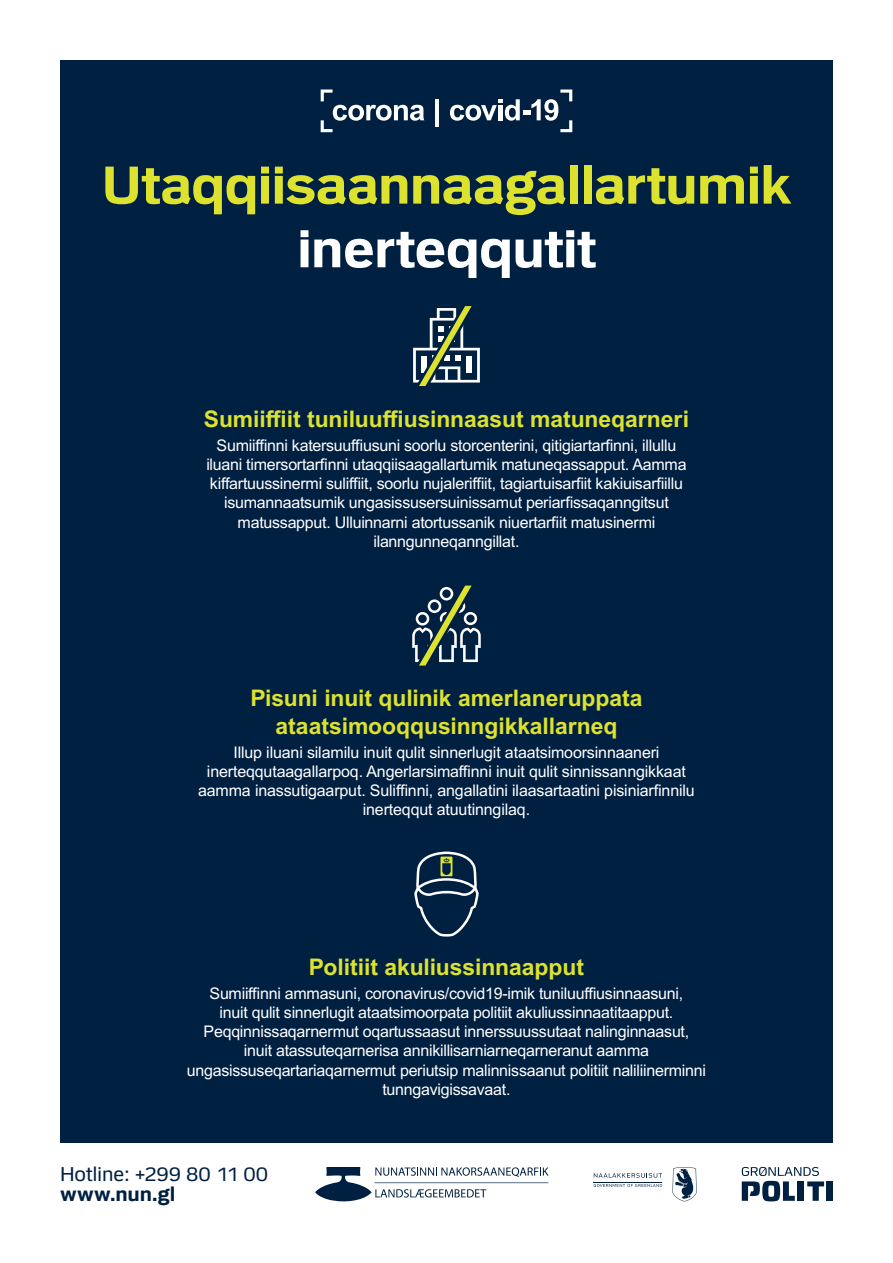
<style>
.page{position:relative;width:893px;height:1263px;background:#fff}
.page>*{position:absolute;margin:0;border:0;box-sizing:border-box;transform-origin:0 0}
.t1{font:700 53.1px/63.6px "Politi";letter-spacing:-.02em;color:#dde22f;text-align:center}
.t2{font:700 22.95px/27.5px "Arial";letter-spacing:-.005em;color:#dde22f;text-align:center}
.t3{font:19.95px "Politi";letter-spacing:-.01em;color:#002042}
.t4{font:700 19.95px "Politi";color:#002042}
.t5{font:16.05px/19.2px "Arial";letter-spacing:-.015em;color:#fff;text-align:center}
.s1{color:#fff}
</style>
<div class="page">
<div style="left:60px;top:60px;width:773px;height:1083px;background:#002042"></div>
<div style="left:826px;top:1181px;width:7px;height:20px;background:#002042"></div>
<svg style="left:321px;top:89px;width:103px;height:43px"></svg>
<hr style="left:435px;top:99px;width:4px;height:28px;background:#fff">
<svg style="left:450px;top:89px;width:122px;height:43px"></svg>
<svg style="left:413px;top:306px;width:67px;height:81px"></svg>
<svg style="left:412px;top:585px;width:69px;height:81px"></svg>
<svg style="left:414px;top:851px;width:65px;height:85px"></svg>
<svg style="left:594px;top:1173px;width:68px;height:5px"></svg>
<svg style="left:594px;top:1184px;width:68px;height:3px"></svg>
<hr style="left:594px;top:1182px;width:68px;height:1px;background:#002042">
<svg style="left:672px;top:1167px;width:25px;height:34px"></svg>
<svg style="left:742px;top:1167px;width:82px;height:34px"></svg>
<svg style="left:315px;top:1167px;width:234px;height:34px"></svg>
<h1 class="t1" style="left:102px;top:154px;width:691px">Utaqqiisaannaagallartumik <span class="s1">inerteqqutit</span></h1>
<h2 class="t2" style="left:204px;top:405px;width:487px">Sumiiffiit tuniluuffiusinnaasut matuneqarneri</h2>
<p class="t5" style="left:206px;top:435px;width:482px">Sumiiffinni katersuuffiusuni soorlu storcenterini, qitigiartarfinni, illullu iluani timersortarfinni utaqqiisaagallartumik matuneqassapput. Aamma kiffartuussinermi suliffiit, soorlu nujaleriffiit, tagiartuisarfiit kakiuisarfiillu isumannaatsumik ungasissusersuinissamut periarfissaqanngitsut matussapput. Ulluinnarni atortussanik niuertarfiit matusinermi ilanngunneqanngillat.</p>
<h2 class="t2" style="left:250px;top:684px;width:394px">Pisuni inuit qulinik amerlaneruppata ataatsimooqqusinngikkallarneq</h2>
<p class="t5" style="left:198px;top:742px;width:498px">Illup iluani silamilu inuit qulit sinnerlugit ataatsimoorsinnaaneri inerteqqutaagallarpoq. Angerlarsimaffinni inuit qulit sinnissanngikkaat aamma inassutigaarput. Suliffinni, angallatini ilaasartaatini pisiniarfinnilu inerteqqut atuutinngilaq.</p>
<h2 class="t2" style="left:309px;top:953px;width:277px">Politiit akuliussinnaapput</h2>
<p class="t5" style="left:187px;top:983px;width:521px">Sumiiffinni ammasuni, coronavirus/covid19-imik tuniluuffiusinnaasuni,<br>inuit qulit sinnerlugit ataatsimoorpata politiit akuliussinnaatitaapput.<br>Peqqinnissaqarnermut oqartussaasut innerssuussutaat nalinginnaasut,<br>inuit atassuteqarnerisa annikillisarniarneqarneranut aamma ungasissuseqartariaqarnermut periutsip malinnissaanut politiit naliliinerminni tunngavigissavaat.</p>
<p class="t3" style="left:60px;top:1164px;width:210px">Hotline: +299 80 11 00</p>
<p class="t4" style="left:60px;top:1184px;width:117px">www.nun.gl</p>
</div>
